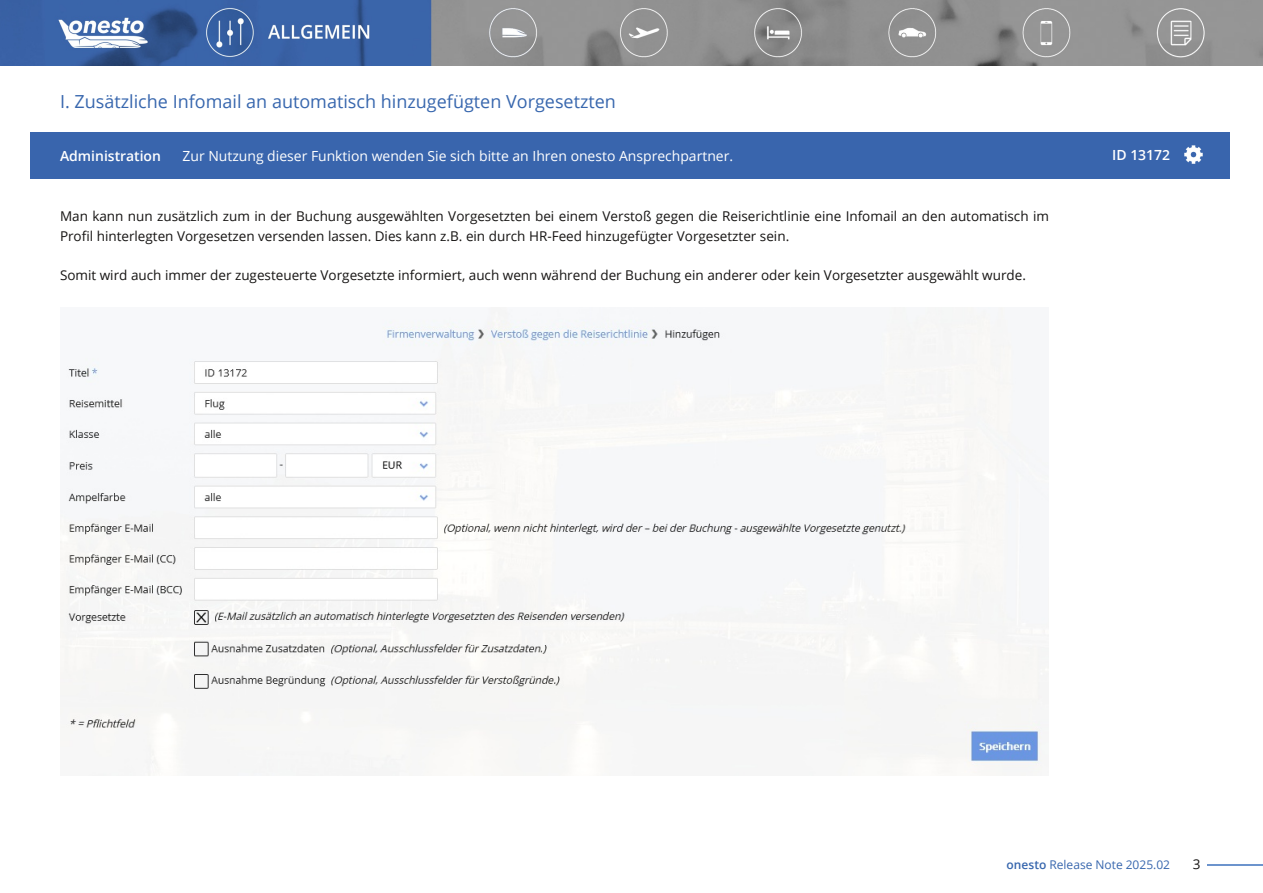
<style>
.page{position:relative;width:1263px;height:893px;background:#fff}
.page>*{position:absolute;margin:0;border:0;box-sizing:border-box;transform-origin:0 0}
.t1{font:18px "Open Sans";color:#3867ae}
.t2{font:13.95px "Open Sans";color:#fff}
.t3{font:600 13.95px "Open Sans";color:#fff}
.t4{font:13.5px/19.5px "Open Sans";color:#161413}
.t5{font:12px "Open Sans";color:#3867ae}
.s1{font-weight:600}
</style>
<div class="page">
<hr style="left:1207px;top:864px;width:56px;height:2px;background:#6c94cd">
<div style="left:30px;top:132px;width:1199px;height:47px;background:#3965ad"></div>
<img style="left:1184px;top:145px;width:18px;height:19px">
<img style="left:0;top:0;width:1263px;height:65px">
<img style="left:60px;top:308px;width:988px;height:467px">
<h1 class="t1" style="left:60px;top:89px;width:557px">I. Zusätzliche Infomail an automatisch hinzugefügten Vorgesetzten</h1>
<p class="t3" style="left:60px;top:146px;width:103px">Administration</p>
<p class="t2" style="left:182px;top:146px;width:552px">Zur Nutzung dieser Funktion wenden Sie sich bitte an Ihren onesto Ansprechpartner.</p>
<p class="t4" style="left:60px;top:206px;width:990px">Man kann nun zusätzlich zum in der Buchung ausgewählten Vorgesetzten bei einem Verstoß gegen die Reiserichtlinie eine Infomail an den automatisch im<br>Profil hinterlegten Vorgesetzen versenden lassen. Dies kann z.B. ein durch HR-Feed hinzugefügter Vorgesetzter sein.</p>
<p class="t4" style="left:60px;top:265px;width:967px">Somit wird auch immer der zugesteuerte Vorgesetzte informiert, auch wenn während der Buchung ein anderer oder kein Vorgesetzter ausgewählt wurde.</p>
<p class="t3" style="left:1112px;top:145px;width:59px">ID 13172</p>
<p class="t5" style="left:1006px;top:856px;width:165px"><span class="s1">onesto</span> Release Note 2025.02</p>
<p class="t4" style="left:1193px;top:854px;width:9px">3</p>
</div>
